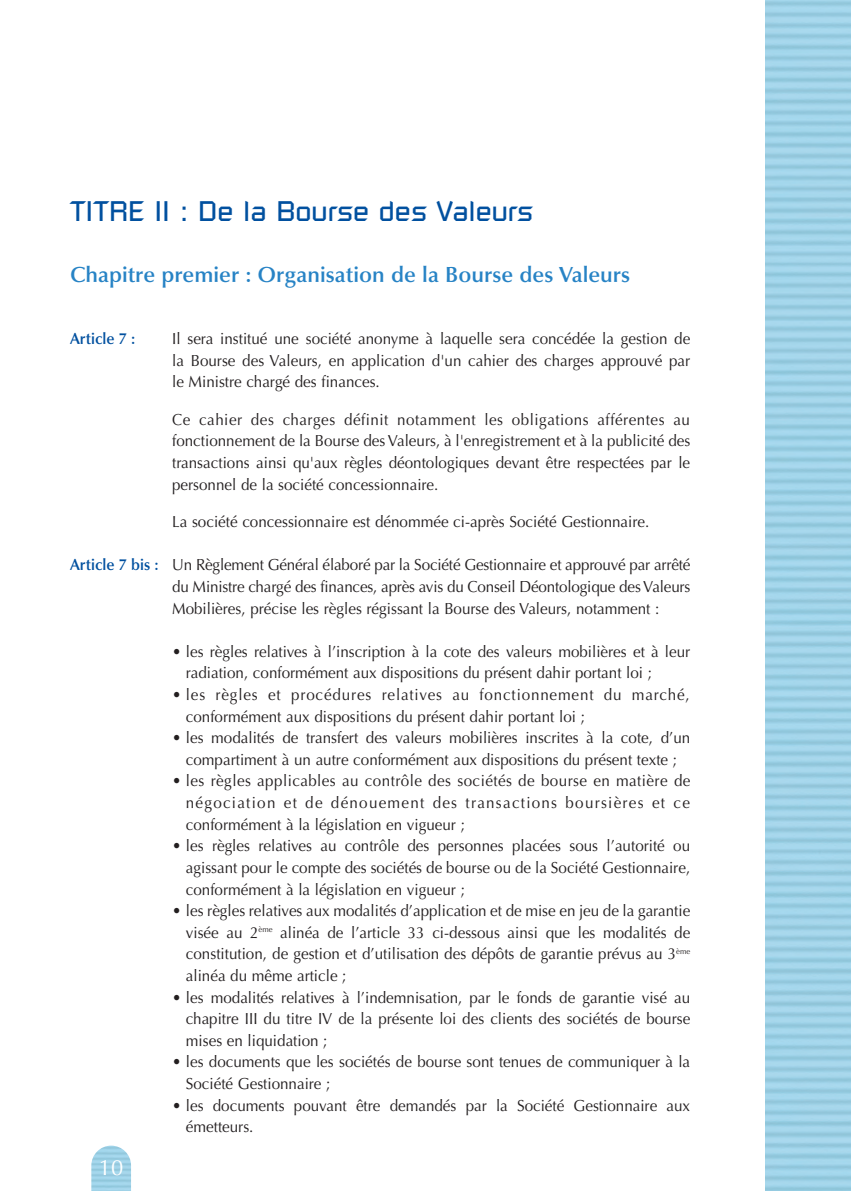
<style>
.page{position:relative;width:851px;height:1191px;background:#fff}
.page>*{position:absolute;margin:0;border:0;box-sizing:border-box;transform-origin:0 0}
.t1{font:28px "Russell Square";color:#01509f}
.t2{font:600 22px "Optima";color:#2783c5}
.t3{font:22px "Optima";color:#fff}
.t4{font:16px/21.6px "Optima";color:#231f20;text-align:justify;scale:.95 1}
.t5{font:16px/21.6px "Optima";letter-spacing:.035em;color:#231f20;scale:.95 1}
.t6{font:600 16px "Optima";color:#01509f;scale:.95 1}
.s1{font-weight:600;color:#01509f}
</style>
<div class="page">
<img style="left:91px;top:1145px;width:40px;height:46px">
<h1 class="t1" style="left:70px;top:201px;width:464px">TITRE II : De la Bourse des Valeurs</h1>
<h2 class="t2" style="left:70px;top:266px;width:561px">Chapitre premier : Organisation de la Bourse des Valeurs</h2>
<p class="t6" style="left:70px;top:332px;width:70px">Article 7 :</p>
<p class="t4" style="left:172px;top:329px;width:547px">Il sera institué une société anonyme à laquelle sera concédée la gestion de la Bourse des Valeurs, en application d'un cahier des charges approuvé par le Ministre chargé des finances.</p>
<p class="t4" style="left:172px;top:410px;width:547px">Ce cahier des charges définit notamment les obligations afférentes au fonctionnement de la Bourse des Valeurs, à l'enregistrement et à la publicité des transactions ainsi qu'aux règles déontologiques devant être respectées par le personnel de la société concessionnaire.</p>
<p class="t4" style="left:172px;top:512px;width:503px">La société concessionnaire est dénommée ci-après Société Gestionnaire.</p>
<p class="t4" style="left:172px;top:556px;width:547px;text-indent:-102px"><span class="s1">Article 7 bis :</span> Un Règlement Général élaboré par la Société Gestionnaire et approuvé par arrêté du Ministre chargé des finances, après avis du Conseil Déontologique des Valeurs Mobilières, précise les règles régissant la Bourse des Valeurs, notamment :</p>
<p class="t4" style="left:186px;top:642px;width:532px;text-indent:-14px">• les règles relatives à l’inscription à la cote des valeurs mobilières et à leur radiation, conformément aux dispositions du présent dahir portant loi ;</p>
<p class="t5" style="left:186px;top:685px;width:531px;text-indent:-14px">• les règles et procédures relatives au fonctionnement du marché, conformément aux dispositions du présent dahir portant loi ;</p>
<p class="t4" style="left:172px;top:728px;width:547px;text-align:center">• les modalités de transfert des valeurs mobilières inscrites à la cote, d’un compartiment à un autre conformément aux dispositions du présent texte ;</p>
<p class="t4" style="left:186px;top:772px;width:532px;text-indent:-14px">• les règles applicables au contrôle des sociétés de bourse en matière de négociation et de dénouement des transactions boursières et ce conformément à la législation en vigueur ;</p>
<p class="t4" style="left:186px;top:836px;width:532px;text-indent:-14px">• les règles relatives au contrôle des personnes placées sous l’autorité ou agissant pour le compte des sociétés de bourse ou de la Société Gestionnaire, conformément à la législation en vigueur ;</p>
<p class="t4" style="left:186px;top:901px;width:532px;text-indent:-14px">• les règles relatives aux modalités d’application et de mise en jeu de la garantie visée au 2<sup>ème</sup> alinéa de l’article 33 ci-dessous ainsi que les modalités de constitution, de gestion et d’utilisation des dépôts de garantie prévus au 3<sup>ème </sup>alinéa du même article ;</p>
<p class="t4" style="left:186px;top:988px;width:532px;text-indent:-14px">• les modalités relatives à l’indemnisation, par le fonds de garantie visé au chapitre III du titre IV de la présente loi des clients des sociétés de bourse mises en liquidation ;</p>
<p class="t4" style="left:186px;top:1052px;width:532px;text-indent:-14px">• les documents que les sociétés de bourse sont tenues de communiquer à la<br>Société Gestionnaire ;</p>
<p class="t4" style="left:186px;top:1096px;width:532px;text-indent:-14px">• les documents pouvant être demandés par la Société Gestionnaire aux émetteurs.</p>
<h2 class="t3" style="left:99px;top:1158px;width:26px">10</h2>
</div>
